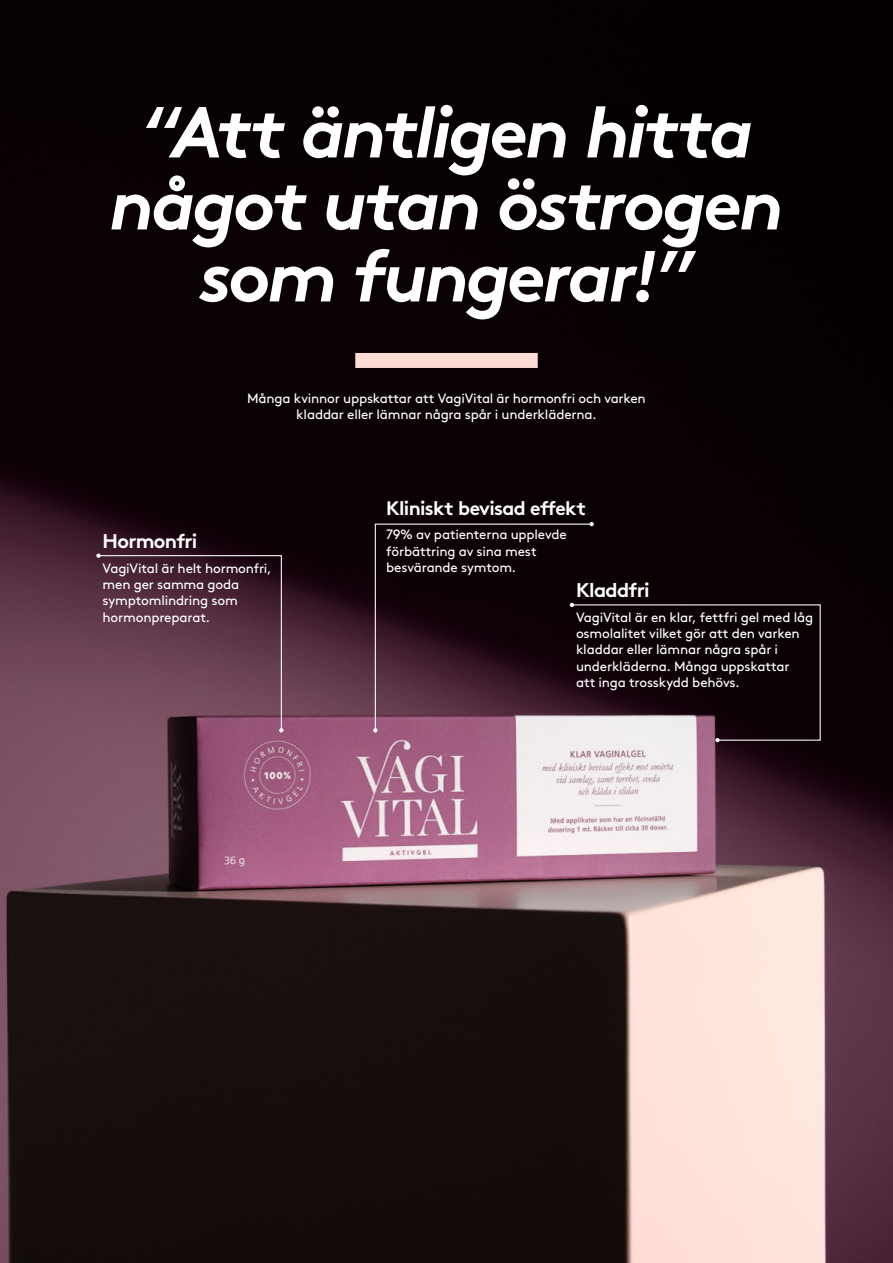
<style>
.page{position:relative;width:893px;height:1263px;background:#fff}
.page>*{position:absolute;margin:0;border:0;box-sizing:border-box;transform-origin:0 0}
.t1{font:italic 700 72px/72px "Brown Std";letter-spacing:-.04em;color:#fff;text-align:center}
.t2{font:700 19.8px "Brown Std";letter-spacing:-.03em;color:#fff}
.t3{font:700 19.5px "Brown Std";letter-spacing:-.035em;color:#fff}
.t4{font:13.5px/16.2px "Brown Std";letter-spacing:-.015em;color:#fff}
</style>
<div class="page">
<img style="left:0;top:0;width:893px;height:1263px">
<svg style="left:374px;top:523px;width:219px;height:208px;background:#2c1621"></svg>
<svg style="left:589px;top:522px;width:5px;height:4px"></svg>
<svg style="left:373px;top:728px;width:4px;height:4px"></svg>
<svg style="left:570px;top:603px;width:251px;height:139px;background:#291d23"></svg>
<svg style="left:96px;top:553px;width:187px;height:179px;background:#5f384a"></svg>
<div style="left:355px;top:353px;width:183px;height:15px;background:#fdddd5"></div>
<h1 class="t1" style="left:109px;top:96px;width:676px">“Att äntligen hitta något utan östrogen som fungerar!”</h1>
<p class="t4" style="left:247px;top:390px;width:400px;text-align:center">Många kvinnor uppskattar att VagiVital är hormonfri och varken kladdar eller lämnar några spår i underkläderna.</p>
<h2 class="t2" style="left:103px;top:529px;width:96px">Hormonfri</h2>
<p class="t4" style="left:103px;top:560px;width:171px">VagiVital är helt hormonfri, men ger samma goda symptomlindring som hormonpreparat.</p>
<h3 class="t3" style="left:386px;top:496px;width:201px">Kliniskt bevisad effekt</h3>
<p class="t4" style="left:386px;top:527px;width:182px">79% av patienterna upplevde förbättring av sina mest besvärande symtom.</p>
<h2 class="t2" style="left:576px;top:578px;width:75px">Kladdfri</h2>
<p class="t4" style="left:576px;top:609px;width:239px">VagiVital är en klar, fettfri gel med låg osmolalitet vilket gör att den varken kladdar eller lämnar några spår i underkläderna. Många uppskattar<br>att inga trosskydd behövs.</p>
</div>
